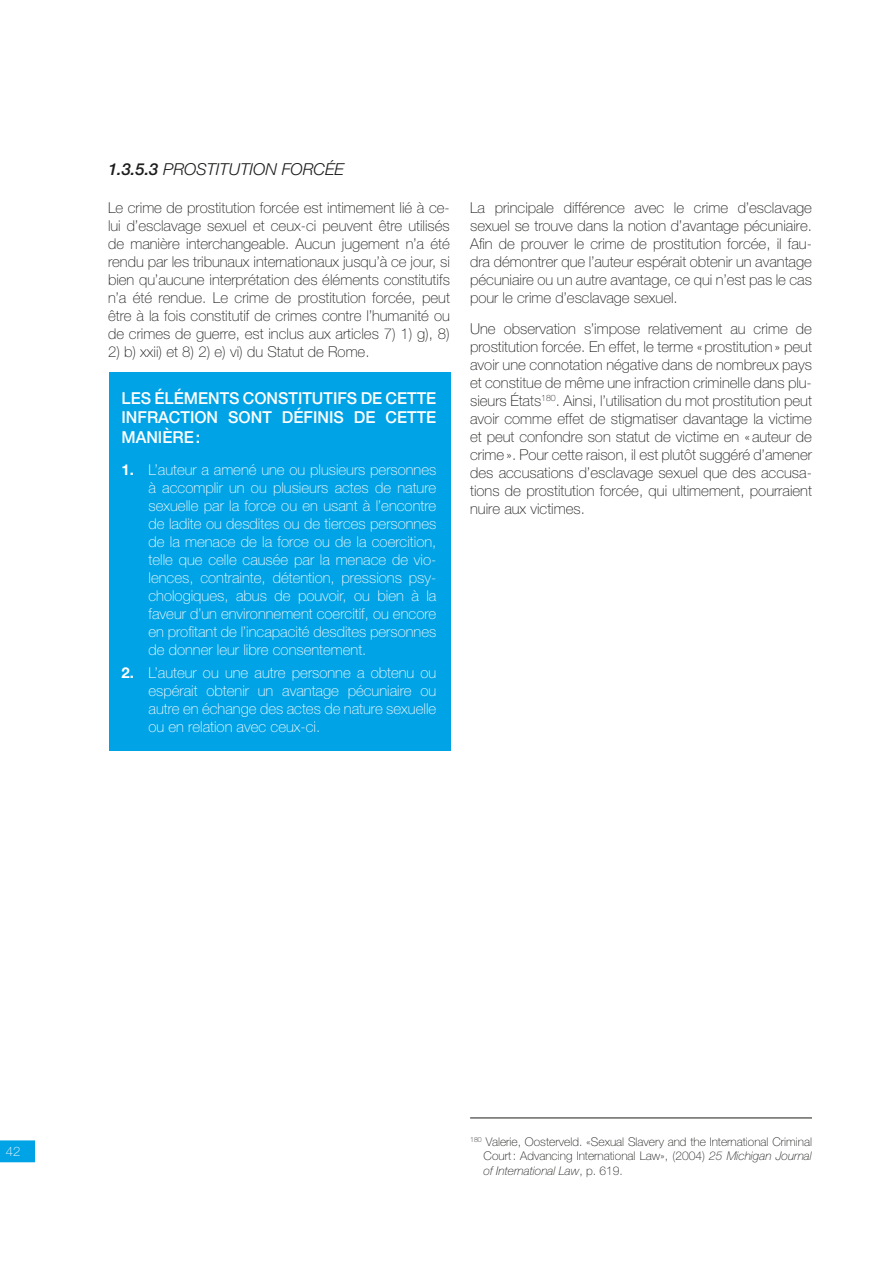
<style>
.page{position:relative;width:893px;height:1263px;background:#fff}
.page>*{position:absolute;margin:0;border:0;box-sizing:border-box;transform-origin:0 0}
.t1{font:500 16.5px/19.8px "Helvetica Neue LT Std";color:#fff;text-align:justify}
.t2{font:italic 300 16.5px "Helvetica Neue LT Std";color:#1c1c1a}
.t3{font:100 15px/18px "Helvetica Neue LT Std";color:#1c1c1a;text-align:justify}
.t4{font:100 15px/18px "Helvetica Neue LT Std";color:#fff;text-align:justify}
.t5{font:100 13.05px "Helvetica Neue LT Std";color:#fff}
.t6{font:100 12px/14.4px "Helvetica Neue LT Std";color:#1c1c1a;text-align:justify}
.s1{font-weight:500}
.s2{font-weight:700}
.s3{font-style:italic}
</style>
<div class="page">
<div style="left:0;top:1140px;width:35px;height:22px;background:#00a3e6"></div>
<div style="left:109px;top:373px;width:342px;height:378px;background:#00a3e6"></div>
<hr style="left:470px;top:1118px;width:342px;height:1px;background:#1c1c1a">
<p class="t2" style="left:108px;top:159px;width:237px"><span class="s1">1.3.5.3</span> PROSTITUTION FORCÉE</p>
<p class="t3" style="left:108px;top:198px;width:343px">Le crime de prostitution forcée est intimement lié à ce&shy;lui d’esclavage sexuel et ceux-ci peuvent être utilisés de manière interchangeable. Aucun jugement n’a été rendu par les tribunaux internationaux jusqu’à ce jour, si bien qu’aucune interprétation des éléments constitutifs n’a été rendue. Le crime de prostitution forcée, peut être à la fois constitutif de crimes contre l’humanité ou de crimes de guerre, est inclus aux articles 7) 1) g), 8)</p>
<p class="t3" style="left:108px;top:342px;width:263px">2) b) xxii) et 8) 2) e) vi) du Statut de Rome.</p>
<p class="t1" style="left:122px;top:388px;width:316px">LES ÉLÉMENTS CONSTITUTIFS DE CETTE INFRACTION SONT DÉFINIS DE CETTE MANIÈRE:</p>
<p class="t4" style="left:148px;top:460px;width:289px;text-indent:-27px"><span class="s2">1.</span> L’auteur a amené une ou plusieurs personnes à accomplir un ou plusieurs actes de nature sexuelle par la force ou en usant à l’encontre de ladite ou desdites ou de tierces personnes de la menace de la force ou de la coercition, telle que celle causée par la menace de vio&shy;lences, contrainte, détention, pressions psy&shy;chologiques, abus de pouvoir, ou bien à la faveur d’un environnement coercitif, ou encore en profitant de l’incapacité desdites personnes de donner leur libre consentement.</p>
<p class="t4" style="left:148px;top:664px;width:289px;text-indent:-27px"><span class="s2">2.</span> L’auteur ou une autre personne a obtenu ou espérait obtenir un avantage pécuniaire ou autre en échange des actes de nature sexuelle ou en relation avec ceux-ci.</p>
<p class="t3" style="left:470px;top:198px;width:343px">La principale différence avec le crime d’esclavage sexuel se trouve dans la notion d’avantage pécuniaire.<br>Afin de prouver le crime de prostitution forcée, il fau&shy;dra démontrer que l’auteur espérait obtenir un avantage pécuniaire ou un autre avantage, ce qui n’est pas le cas pour le crime d’esclavage sexuel.</p>
<p class="t3" style="left:470px;top:320px;width:343px">Une observation s’impose relativement au crime de prostitution forcée. En effet, le terme «prostitution» peut avoir une connotation négative dans de nombreux pays et constitue de même une infraction criminelle dans plu&shy;sieurs États<sup>180</sup>. Ainsi, l’utilisation du mot prostitution peut avoir comme effet de stigmatiser davantage la victime et peut confondre son statut de victime en «auteur de crime». Pour cette raison, il est plutôt suggéré d’amener des accusations d’esclavage sexuel que des accusa&shy;tions de prostitution forcée, qui ultimement, pourraient nuire aux victimes.</p>
<p class="t5" style="left:6px;top:1144px;width:16px">42</p>
<p class="t6" style="left:484px;top:1134px;width:330px;text-indent:-14px"><sup>180</sup> Valerie, Oosterveld. «Sexual Slavery and the International Criminal Court: Advancing International Law», (2004) <span class="s3">25 Michigan Journal of International Law</span>, p. 619.</p>
</div>
